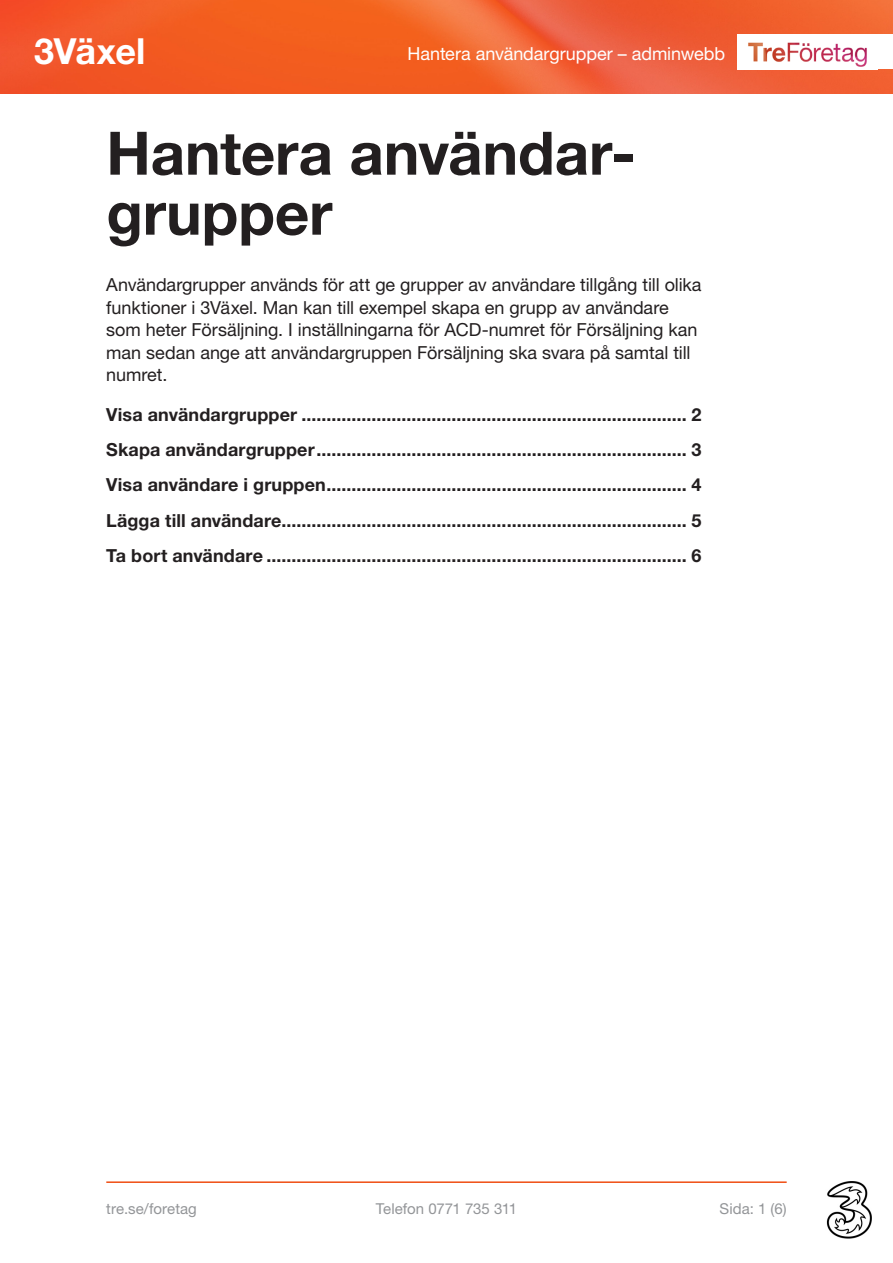
<style>
.page{position:relative;width:893px;height:1263px;background:#fff}
.page>*{position:absolute;margin:0;border:0;box-sizing:border-box;transform-origin:0 0}
.Kapitelrubrik{font:700 60px/60px "Helvetica Neue LT Std";color:#231f20}
.t1{font:700 36px "Helvetica Neue LT Std";letter-spacing:-.01em;color:#fff}
.Innehåll_1{font:700 18px "Helvetica Neue LT Std";letter-spacing:.01em;color:#231f20}
.Brödtext{font:18px/22.5px "Helvetica Neue LT Std";letter-spacing:-.005em;color:#231f20}
.t2{font:18px "Helvetica Neue LT Std";letter-spacing:-.005em;color:#fff}
.t3{font:15px "Helvetica Neue LT Std";letter-spacing:.005em;color:#939598}
</style>
<div class="page">
<hr style="left:106px;top:1181px;width:681px;height:2px;background:#f04d12">
<img style="left:826px;top:1181px;width:46px;height:58px">
<img style="left:0;top:0;width:893px;height:94px">
<div style="left:738px;top:35px;width:155px;height:34px;background:#fff"></div>
<img style="left:748px;top:42px;width:119px;height:25px">
<h2 class="t1" style="left:34px;top:29px;width:113px">3Växel</h2>
<p class="t2" style="left:407px;top:43px;width:319px">Hantera användargrupper – adminwebb</p>
<p class="Kapitelrubrik" style="left:106px;top:122px;width:531px">Hantera användar&shy;grupper</p>
<p class="Brödtext" style="left:106px;top:273px;width:597px">Användargrupper används för att ge grupper av användare tillgång till olika funktioner i 3Växel. Man kan till exempel skapa en grupp av användare som heter Försäljning. I inställningarna för ACD-numret för Försäljning kan man sedan ange att användargruppen Försäljning ska svara på samtal till numret.</p>
<p class="Innehåll_1" style="left:106px;top:403px;width:597px">Visa användargrupper ............................................................................. 2</p>
<p class="Innehåll_1" style="left:106px;top:438px;width:597px">Skapa användargrupper.......................................................................... 3</p>
<p class="Innehåll_1" style="left:106px;top:474px;width:597px">Visa användare i gruppen........................................................................ 4</p>
<p class="Innehåll_1" style="left:106px;top:509px;width:597px">Lägga till användare................................................................................. 5</p>
<p class="Innehåll_1" style="left:106px;top:544px;width:597px">Ta bort användare .................................................................................... 6</p>
<p class="t3" style="left:106px;top:1200px;width:92px">tre.se/foretag</p>
<p class="t3" style="left:376px;top:1200px;width:143px">Telefon 0771 735 311</p>
<p class="t3" style="left:720px;top:1200px;width:69px">Sida: 1 (6)</p>
</div>
